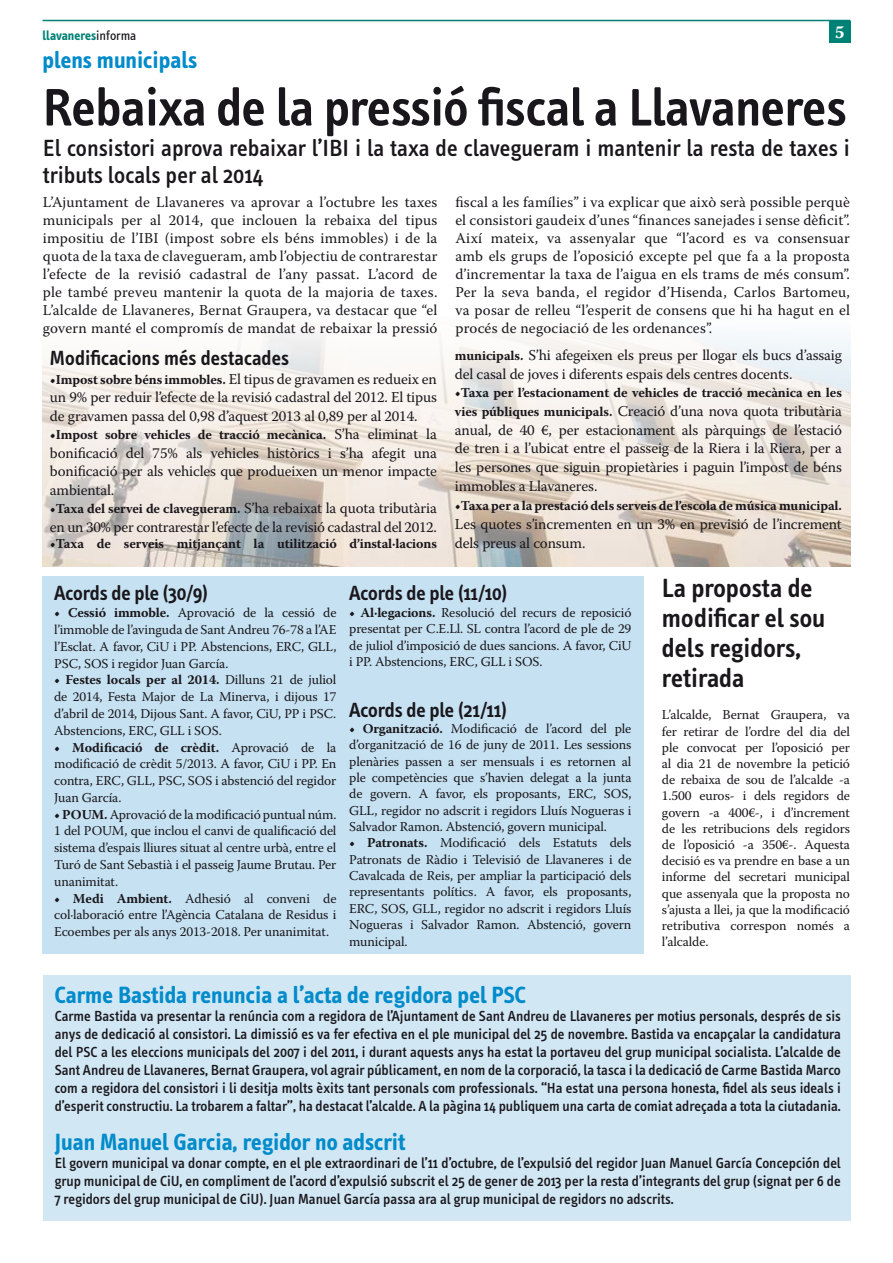
<style>
.page{position:relative;width:893px;height:1263px;background:#fff}
.page>*{position:absolute;margin:0;border:0;box-sizing:border-box;transform-origin:0 0}
.t1{font:600 54px "Info Text";letter-spacing:-.01em;color:#1a171c}
.t2{font:600 27px/30px "Info Text";color:#1a171c}
.t3{font:500 24px/27px "Info Text";color:#1a171c}
.t4{font:700 24px "Info Text";color:#008bca}
.t5{font:600 21px "Info Text";letter-spacing:-.01em;color:#1a171c}
.t6{font:700 18px "Warnock Pro";color:#fff}
.t7{font:15px/18px "Warnock Pro";letter-spacing:-.01em;color:#1a171c;text-align:justify}
.t8{font:500 15px/18px "Info Text";color:#1a171c;text-align:justify}
.t9{font:13.5px/16.8px "Warnock Pro";letter-spacing:-.01em;color:#1a171c;text-align:justify}
.t10{font:700 13.5px "Warnock Pro";letter-spacing:-.01em;color:#1a171c}
.t11{font:700 13.5px "Info Text";color:#008176}
.s1{font-weight:400;color:#1a171c}
.s2{font-weight:700;font-size:13.5px}
.s3{font-weight:400;font-size:15px}
.s4{font-weight:700}
</style>
<div class="page">
<hr style="left:43px;top:20px;width:807px;height:1px;background:#008176">
<div style="left:829px;top:21px;width:21px;height:21px;background:#008176"></div>
<img style="left:43px;top:332px;width:808px;height:234px">
<div style="left:43px;top:975px;width:808px;height:245px;background:#d1e7f4"></div>
<div style="left:43px;top:577px;width:601px;height:377px;background:#c6e2f2"></div>
<p class="t11" style="left:43px;top:28px;width:95px">llavaneres<span class="s1">informa</span></p>
<h3 class="t6" style="left:835px;top:21px;width:11px">5</h3>
<h3 class="t4" style="left:43px;top:46px;width:156px">plens municipals</h3>
<h1 class="t1" style="left:43px;top:77px;width:806px">Rebaixa de la pressió fiscal a Llavaneres</h1>
<h3 class="t3" style="left:43px;top:135px;width:809px">El consistori aprova rebaixar l’IBI i la taxa de clavegueram i mantenir la resta de taxes i tributs locals per al 2014</h3>
<p class="t7" style="left:43px;top:192px;width:396px">L’Ajuntament de Llavaneres va aprovar a l’octubre les taxes municipals per al 2014, que inclouen la rebaixa del tipus impositiu de l’IBI (impost sobre els béns immobles) i de la quota de la taxa de clavegueram, amb l’objectiu de contrarestar l’efecte de la revisió cadastral de l’any passat. L’acord de ple també preveu mantenir la quota de la majoria de taxes.<br>L’alcalde de Llavaneres, Bernat Graupera, va destacar que “el govern manté el compromís de mandat de rebaixar la pressió</p>
<p class="t7" style="left:455px;top:192px;width:396px">fiscal a les famílies” i va explicar que això serà possible perquè el consistori gaudeix d’unes “finances sanejades i sense dèficit”.<br>Així mateix, va assenyalar que “l’acord es va consensuar amb els grups de l’oposició excepte pel que fa a la proposta d’incrementar la taxa de l’aigua en els trams de més consum”.<br>Per la seva banda, el regidor d’Hisenda, Carlos Bartomeu, va posar de relleu “l’esperit de consens que hi ha hagut en el procés de negociació de les ordenances”.</p>
<h3 class="t5" style="left:50px;top:346px;width:241px">Modificacions més destacades</h3>
<p class="t7" style="left:50px;top:369px;width:388px;line-height:18.5px"><span class="s2">•Impost sobre béns immobles.</span> El tipus de gravamen es redueix en un 9% per reduir l’efecte de la revisió cadastral del 2012. El tipus de gravamen passa del 0,98 d’aquest 2013 al 0,89 per al 2014.</p>
<p class="t10" style="left:50px;top:427px;width:388px">•Impost sobre vehicles de tracció mecànica. <span class="s3">S’ha eliminat la</span></p>
<p class="t7" style="left:50px;top:443px;width:388px;line-height:18.5px">bonificació del 75% als vehicles històrics i s’ha afegit una bonificació per als vehicles que produeixen un menor impacte ambiental.</p>
<p class="t7" style="left:50px;top:499px;width:388px;line-height:18.5px"><span class="s2">•Taxa del servei de clavegueram.</span> S’ha rebaixat la quota tributària en un 30% per contrarestar l’efecte de la revisió cadastral del 2012.</p>
<p class="t10" style="left:50px;top:536px;width:388px">•Taxa de serveis mitjançant la utilització d’instal·lacions</p>
<p class="t7" style="left:455px;top:346px;width:389px;line-height:18.9px"><span class="s2">municipals.</span> S’hi afegeixen els preus per llogar els bucs d’assaig del casal de joves i diferents espais dels centres docents.</p>
<p class="t10" style="left:455px;top:384px;width:388px">•Taxa per l’estacionament de vehicles de tracció mecànica en les</p>
<p class="t7" style="left:455px;top:401px;width:388px;line-height:18.9px"><span class="s2">vies públiques municipals.</span> Creació d’una nova quota tributària anual, de 40 €, per estacionament als pàrquings de l’estació de tren i a l’ubicat entre el passeig de la Riera i la Riera, per a les persones que siguin propietàries i paguin l’impost de béns immobles a Llavaneres.</p>
<p class="t10" style="left:455px;top:498px;width:388px">•Taxa per a la prestació dels serveis de l’escola de música municipal.</p>
<p class="t7" style="left:455px;top:515px;width:388px;line-height:18.9px">Les quotes s’incrementen en un 3% en previsió de l’increment dels preus al consum.</p>
<h3 class="t5" style="left:54px;top:582px;width:155px">Acords de ple (30/9)</h3>
<p class="t9" style="left:54px;top:604px;width:284px"><span class="s4">• Cessió immoble.</span> Aprovació de la cessió de l’immoble de l’avinguda de Sant Andreu 76-78 a l’AE l’Esclat. A favor, CiU i PP. Abstencions, ERC, GLL, PSC, SOS i regidor Juan García.</p>
<p class="t9" style="left:54px;top:671px;width:284px"><span class="s4">• Festes locals per al 2014.</span> Dilluns 21 de juliol de 2014, Festa Major de La Minerva, i dijous 17 d’abril de 2014, Dijous Sant. A favor, CiU, PP i PSC.<br>Abstencions, ERC, GLL i SOS.</p>
<p class="t9" style="left:54px;top:738px;width:284px"><span class="s4">• Modificació de crèdit.</span> Aprovació de la modificació de crèdit 5/2013. A favor, CiU i PP. En contra, ERC, GLL, PSC, SOS i abstenció del regidor Juan García.</p>
<p class="t9" style="left:54px;top:805px;width:284px"><span class="s4">• POUM.</span> Aprovació de la modificació puntual núm.<br>1 del POUM, que inclou el canvi de qualificació del sistema d’espais lliures situat al centre urbà, entre el Turó de Sant Sebastià i el passeig Jaume Brutau. Per unanimitat.</p>
<p class="t9" style="left:54px;top:889px;width:284px"><span class="s4">• Medi Ambient.</span> Adhesió al conveni de col·laboració entre l’Agència Catalana de Residus i Ecoembes per als anys 2013-2018. Per unanimitat.</p>
<h3 class="t5" style="left:349px;top:582px;width:160px">Acords de ple (11/10)</h3>
<p class="t9" style="left:349px;top:604px;width:284px;line-height:16.4px"><span class="s4">• Al·legacions.</span> Resolució del recurs de reposició presentat per C.E.Ll. SL contra l’acord de ple de 29 de juliol d’imposició de dues sancions. A favor, CiU i PP. Abstencions, ERC, GLL i SOS.</p>
<h3 class="t5" style="left:349px;top:698px;width:159px">Acords de ple (21/11)</h3>
<p class="t9" style="left:349px;top:720px;width:284px;line-height:16.4px"><span class="s4">• Organització.</span> Modificació de l’acord del ple d’organització de 16 de juny de 2011. Les sessions plenàries passen a ser mensuals i es retornen al ple competències que s’havien delegat a la junta de govern. A favor, els proposants, ERC, SOS, GLL, regidor no adscrit i regidors Lluís Nogueras i Salvador Ramon. Abstenció, govern municipal.</p>
<p class="t9" style="left:349px;top:834px;width:284px;line-height:16.4px"><span class="s4">• Patronats.</span> Modificació dels Estatuts dels Patronats de Ràdio i Televisió de Llavaneres i de Cavalcada de Reis, per ampliar la participació dels representants polítics. A favor, els proposants, ERC, SOS, GLL, regidor no adscrit i regidors Lluís Nogueras i Salvador Ramon. Abstenció, govern municipal.</p>
<h2 class="t2" style="left:662px;top:573px;width:165px">La proposta de modificar el sou dels regidors, retirada</h2>
<p class="t9" style="left:662px;top:706px;width:190px;line-height:16.2px">L’alcalde, Bernat Graupera, va fer retirar de l’ordre del dia del ple convocat per l’oposició per al dia 21 de novembre la petició de rebaixa de sou de l’alcalde -a 1.500 euros- i dels regidors de govern -a 400€-, i d’increment de les retribucions dels regidors de l’oposició -a 350€-. Aquesta decisió es va prendre en base a un informe del secretari municipal que assenyala que la proposta no s’ajusta a llei, ja que la modificació retributiva correspon només a l’alcalde.</p>
<h3 class="t4" style="left:55px;top:982px;width:473px">Carme Bastida renuncia a l’acta de regidora pel PSC</h3>
<p class="t8" style="left:55px;top:1007px;width:788px">Carme Bastida va presentar la renúncia com a regidora de l’Ajuntament de Sant Andreu de Llavaneres per motius personals, després de sis anys de dedicació al consistori. La dimissió es va fer efectiva en el ple municipal del 25 de novembre. Bastida va encapçalar la candidatura del PSC a les eleccions municipals del 2007 i del 2011, i durant aquests anys ha estat la portaveu del grup municipal socialista. L’alcalde de Sant Andreu de Llavaneres, Bernat Graupera, vol agrair públicament, en nom de la corporació, la tasca i la dedicació de Carme Bastida Marco com a regidora del consistori i li desitja molts èxits tant personals com professionals. “Ha estat una persona honesta, fidel als seus ideals i d’esperit constructiu. La trobarem a faltar”, ha destacat l’alcalde. A la pàgina 14 publiquem una carta de comiat adreçada a tota la ciutadania.</p>
<h3 class="t4" style="left:55px;top:1129px;width:352px">Juan Manuel Garcia, regidor no adscrit</h3>
<p class="t8" style="left:55px;top:1154px;width:788px">El govern municipal va donar compte, en el ple extraordinari de l’11 d’octubre, de l’expulsió del regidor Juan Manuel García Concepción del grup municipal de CiU, en compliment de l’acord d’expulsió subscrit el 25 de gener de 2013 per la resta d’integrants del grup (signat per 6 de 7 regidors del grup municipal de CiU). Juan Manuel García passa ara al grup municipal de regidors no adscrits.</p>
</div>
